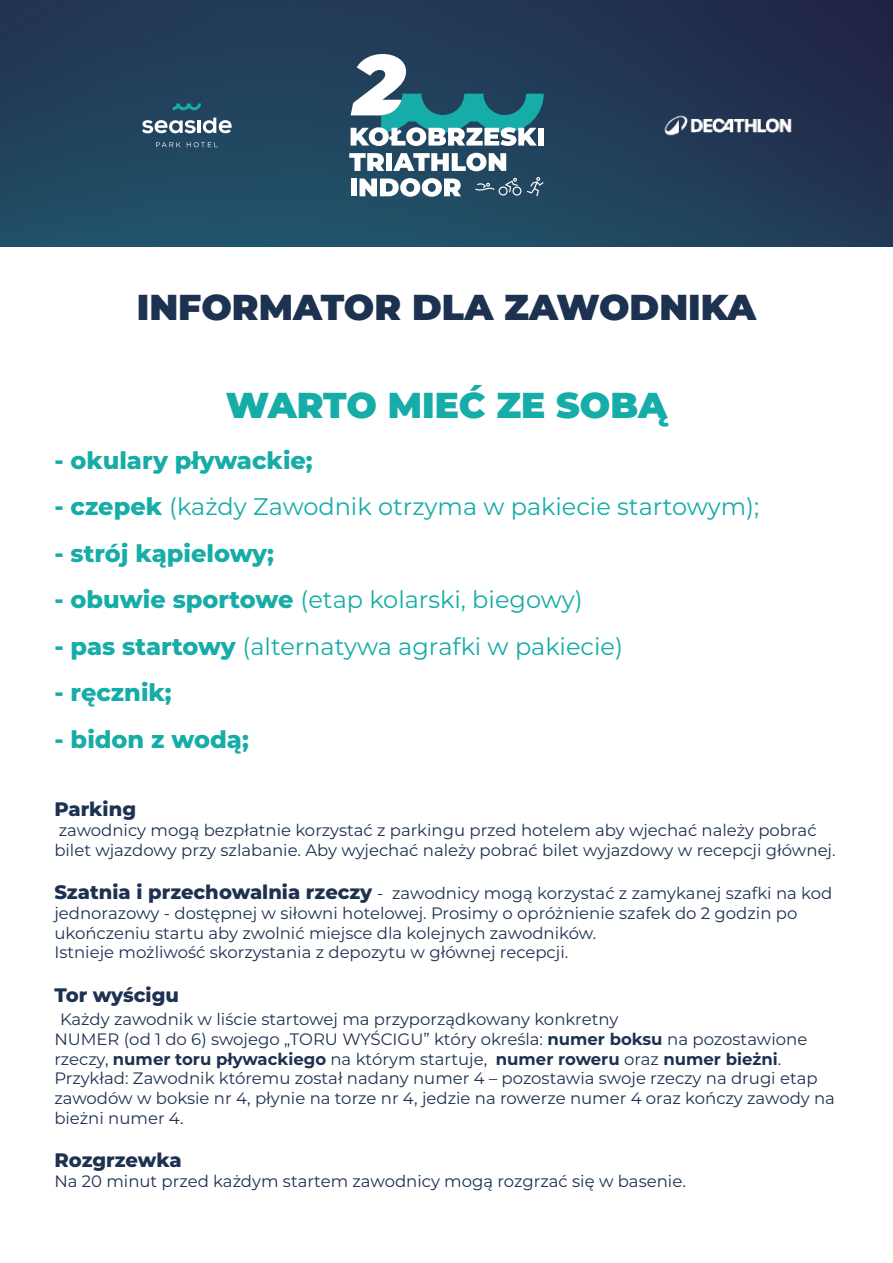
<style>
.page{position:relative;width:893px;height:1263px;background:#fff}
.page>*{position:absolute;margin:0;border:0;box-sizing:border-box;transform-origin:0 0}
.t1{font:900 36px "Montserrat";color:#1d3150}
.t2{font:900 36px "Montserrat";color:#16aca7}
.t3{font:24px "Montserrat";color:#16aca7}
.t4{font:800 24px "Montserrat";color:#16aca7}
.t5{font:800 19.5px "Montserrat";color:#1d3150}
.t6{font:16.5px/19.8px "Montserrat";color:#1d3150}
.s1{font-weight:800}
.s2{font-weight:800;font-size:19.5px}
.s3{font-weight:700}
</style>
<div class="page">
<img style="left:1px;top:0;width:892px;height:247px">
<svg style="left:475px;top:178px;width:46px;height:18px"></svg>
<svg style="left:527px;top:177px;width:16px;height:19px"></svg>
<svg style="left:351px;top:54px;width:193px;height:92px"></svg>
<div style="left:538px;top:128px;width:6px;height:18px;background:#fff"></div>
<svg style="left:349px;top:153px;width:35px;height:18px"></svg>
<div style="left:386px;top:153px;width:6px;height:18px;background:#fff"></div>
<svg style="left:393px;top:153px;width:113px;height:18px"></svg>
<div style="left:351px;top:179px;width:6px;height:17px;background:#fff"></div>
<svg style="left:359px;top:178px;width:102px;height:19px"></svg>
<svg style="left:142px;top:118px;width:90px;height:15px"></svg>
<svg style="left:173px;top:103px;width:28px;height:7px"></svg>
<svg style="left:156px;top:142px;width:25px;height:5px"></svg>
<svg style="left:187px;top:142px;width:31px;height:5px"></svg>
<img style="left:661px;top:112px;width:134px;height:27px">
<h1 class="t1" style="left:137px;top:280px;width:621px">INFORMATOR DLA ZAWODNIKA</h1>
<h1 class="t2" style="left:226px;top:378px;width:443px">WARTO MIEĆ ZE SOBĄ</h1>
<h2 class="t4" style="left:54px;top:442px;width:260px">- okulary pływackie;</h2>
<h2 class="t3" style="left:54px;top:490px;width:706px"><span class="s1">- czepek</span> (każdy Zawodnik otrzyma w pakiecie startowym);</h2>
<h2 class="t4" style="left:54px;top:535px;width:221px">- strój kąpielowy;</h2>
<h2 class="t3" style="left:54px;top:583px;width:530px"><span class="s1">- obuwie sportowe</span> (etap kolarski, biegowy)</h2>
<h2 class="t3" style="left:54px;top:630px;width:570px"><span class="s1">- pas startowy</span> (alternatywa agrafki w pakiecie)</h2>
<h2 class="t4" style="left:54px;top:675px;width:119px">- ręcznik;</h2>
<h2 class="t4" style="left:54px;top:721px;width:196px">- bidon z wodą;</h2>
<p class="t5" style="left:54px;top:795px;width:83px">Parking</p>
<p class="t6" style="left:54px;top:820px;width:783px">zawodnicy mogą bezpłatnie korzystać z parkingu przed hotelem aby wjechać należy pobrać bilet wjazdowy przy szlabanie. Aby wyjechać należy pobrać bilet wyjazdowy w recepcji głównej.</p>
<p class="t6" style="left:54px;top:883px;width:779px"><span class="s2">Szatnia i przechowalnia rzeczy</span> - zawodnicy mogą korzystać z zamykanej szafki na kod jednorazowy - dostępnej w siłowni hotelowej. Prosimy o opróżnienie szafek do 2 godzin po ukończeniu startu aby zwolnić miejsce dla kolejnych zawodników.<br>Istnieje możliwość skorzystania z depozytu w głównej recepcji.</p>
<p class="t5" style="left:54px;top:980px;width:126px">Tor wyścigu</p>
<p class="t6" style="left:54px;top:1009px;width:782px;text-indent:6px">Każdy zawodnik w liście startowej ma przyporządkowany konkretny<br>NUMER (od 1 do 6) swojego „TORU WYŚCIGU” który określa: <span class="s3">numer boksu</span> na pozostawione rzeczy, <span class="s3">numer toru pływackiego</span> na którym startuje, <span class="s3">numer roweru</span> oraz <span class="s3">numer bieżni</span>.<br>Przykład: Zawodnik któremu został nadany numer 4 – pozostawia swoje rzeczy na drugi etap zawodów w boksie nr 4, płynie na torze nr 4, jedzie na rowerze numer 4 oraz kończy zawody na bieżni numer 4.</p>
<p class="t5" style="left:54px;top:1146px;width:129px">Rozgrzewka</p>
<p class="t6" style="left:54px;top:1171px;width:633px">Na 20 minut przed każdym startem zawodnicy mogą rozgrzać się w basenie.</p>
</div>
